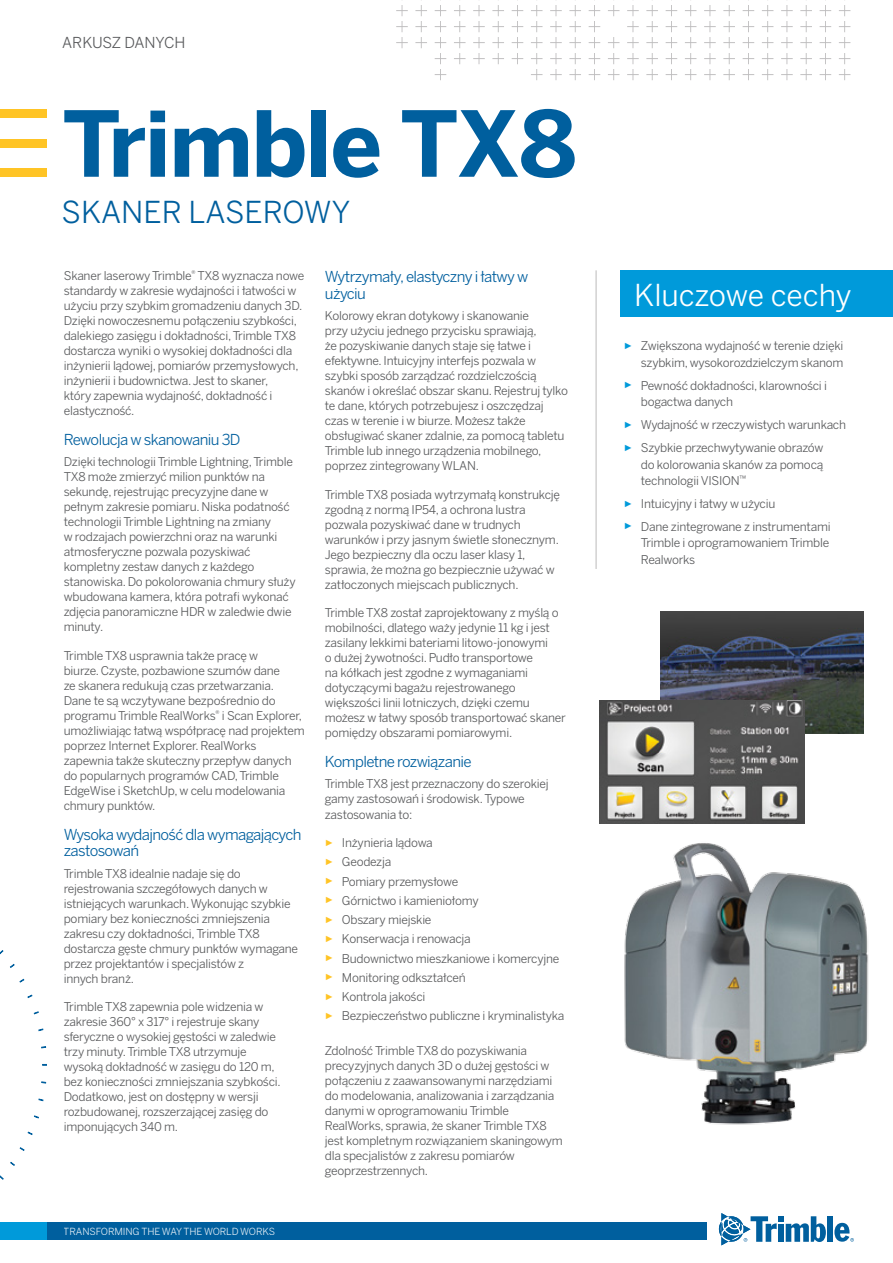
<style>
.page{position:relative;width:893px;height:1263px;background:#fff}
.page>*{position:absolute;margin:0;border:0;box-sizing:border-box;transform-origin:0 0}
.t1{font:700 90px "Benton Sans";letter-spacing:-.02em;color:#005f9e}
.t2{font:30px "Benton Sans";color:#005f9e}
.t3{font:30px "Benton Sans";letter-spacing:-.01em;color:#fff}
.t4{font:15px/16.5px "Benton Sans";letter-spacing:-.04em;color:#005f9e}
.t5{font:15px "Benton Sans";letter-spacing:-.01em;color:#58595b}
.t6{font:12px/15px "Benton Sans";letter-spacing:-.02em;color:#58595b}
.t7{font:9.75px "Benton Sans";letter-spacing:-.01em;color:#fff}
.s1{font-family:"Arial";font-size:9px;color:#ffc425}
.s2{font-family:"Arial";font-size:9px;color:#009ada}
</style>
<div class="page">
<svg style="left:396px;top:0;width:454px;height:80px"></svg>
<div style="left:0;top:110px;width:47px;height:8px;background:#ffc425"></div>
<div style="left:0;top:139px;width:47px;height:8px;background:#ffc425"></div>
<div style="left:0;top:168px;width:47px;height:8px;background:#ffc425"></div>
<div style="left:827px;top:1216px;width:6px;height:26px;background:#005f9e"></div>
<svg style="left:719px;top:1213px;width:107px;height:32px"></svg>
<svg style="left:834px;top:1223px;width:20px;height:19px"></svg>
<div style="left:0;top:1222px;width:704px;height:17px;background:#009ada"></div>
<div style="left:47px;top:1222px;width:659px;height:17px;background:#005f9e"></div>
<div style="left:621px;top:270px;width:272px;height:47px;background:#009ada"></div>
<hr style="left:595px;top:270px;width:2px;height:299px;background:#d2d1d1">
<svg style="left:41px;top:1081px;width:5px;height:3px"></svg>
<svg style="left:38px;top:1098px;width:6px;height:3px"></svg>
<svg style="left:34px;top:1115px;width:5px;height:4px"></svg>
<svg style="left:27px;top:1131px;width:6px;height:4px"></svg>
<svg style="left:19px;top:1147px;width:6px;height:4px"></svg>
<svg style="left:10px;top:1161px;width:5px;height:5px"></svg>
<svg style="left:0;top:950px;width:4px;height:5px"></svg>
<svg style="left:10px;top:963px;width:5px;height:5px"></svg>
<svg style="left:19px;top:978px;width:6px;height:5px"></svg>
<svg style="left:27px;top:994px;width:6px;height:4px"></svg>
<svg style="left:34px;top:1011px;width:5px;height:3px"></svg>
<svg style="left:38px;top:1028px;width:6px;height:3px"></svg>
<img style="left:660px;top:612px;width:203px;height:121px">
<img style="left:599px;top:701px;width:205px;height:69px">
<img style="left:599px;top:770px;width:270px;height:355px">
<p class="t5" style="left:62px;top:34px;width:125px">ARKUSZ DANYCH</p>
<h1 class="t1" style="left:62px;top:87px;width:516px">Trimble TX8</h1>
<h2 class="t2" style="left:62px;top:195px;width:290px">SKANER LASEROWY</h2>
<p class="t6" style="left:64px;top:268px;width:242px">Skaner laserowy Trimble<sup>®</sup> TX8 wyznacza nowe standardy w zakresie wydajności i łatwości w użyciu przy szybkim gromadzeniu danych 3D.<br>Dzięki nowoczesnemu połączeniu szybkości, dalekiego zasięgu i dokładności, Trimble TX8 dostarcza wyniki o wysokiej dokładności dla inżynierii lądowej, pomiarów przemysłowych, inżynierii i budownictwa. Jest to skaner,<br>który zapewnia wydajność, dokładność i elastyczność.</p>
<p class="t4" style="left:64px;top:431px;width:178px">Rewolucja w skanowaniu 3D</p>
<p class="t6" style="left:64px;top:454px;width:233px">Dzięki technologii Trimble Lightning, Trimble TX8 może zmierzyć milion punktów na sekundę, rejestrując precyzyjne dane w pełnym zakresie pomiaru. Niska podatność technologii Trimble Lightning na zmiany<br>w rodzajach powierzchni oraz na warunki atmosferyczne pozwala pozyskiwać kompletny zestaw danych z każdego stanowiska. Do pokolorowania chmury służy wbudowana kamera, która potrafi wykonać zdjęcia panoramiczne HDR w zaledwie dwie minuty.</p>
<p class="t6" style="left:64px;top:648px;width:242px">Trimble TX8 usprawnia także pracę w<br>biurze. Czyste, pozbawione szumów dane<br>ze skanera redukują czas przetwarzania.<br>Dane te są wczytywane bezpośrednio do programu Trimble RealWorks<sup>®</sup> i Scan Explorer, umożliwiając łatwą współpracę nad projektem poprzez Internet Explorer. RealWorks zapewnia także skuteczny przepływ danych do popularnych programów CAD, Trimble EdgeWise i SketchUp, w celu modelowania chmury punktów.</p>
<p class="t4" style="left:64px;top:826px;width:239px">Wysoka wydajność dla wymagających zastosowań</p>
<p class="t6" style="left:64px;top:866px;width:236px">Trimble TX8 idealnie nadaje się do rejestrowania szczegółowych danych w istniejących warunkach. Wykonując szybkie pomiary bez konieczności zmniejszenia zakresu czy dokładności, Trimble TX8 dostarcza gęste chmury punktów wymagane przez projektantów i specjalistów z<br>innych branż.</p>
<p class="t6" style="left:64px;top:999px;width:218px">Trimble TX8 zapewnia pole widzenia w zakresie 360° x 317° i rejestruje skany sferyczne o wysokiej gęstości w zaledwie trzy minuty. Trimble TX8 utrzymuje wysoką dokładność w zasięgu do 120 m, bez konieczności zmniejszania szybkości.<br>Dodatkowo, jest on dostępny w wersji rozbudowanej, rozszerzającej zasięg do imponujących 340 m.</p>
<p class="t7" style="left:64px;top:1225px;width:213px">TRANSFORMING THE WAY THE WORLD WORKS</p>
<p class="t4" style="left:325px;top:268px;width:205px">Wytrzymały, elastyczny i łatwy w użyciu</p>
<p class="t6" style="left:325px;top:308px;width:245px">Kolorowy ekran dotykowy i skanowanie<br>przy użyciu jednego przycisku sprawiają,<br>że pozyskiwanie danych staje się łatwe i efektywne. Intuicyjny interfejs pozwala w szybki sposób zarządzać rozdzielczością skanów i określać obszar skanu. Rejestruj tylko te dane, których potrzebujesz i oszczędzaj czas w terenie i w biurze. Możesz także obsługiwać skaner zdalnie, za pomocą tabletu Trimble lub innego urządzenia mobilnego, poprzez zintegrowany WLAN.</p>
<p class="t6" style="left:325px;top:487px;width:237px">Trimble TX8 posiada wytrzymałą konstrukcję zgodną z normą IP54, a ochrona lustra pozwala pozyskiwać dane w trudnych warunków i przy jasnym świetle słonecznym.<br>Jego bezpieczny dla oczu laser klasy 1, sprawia, że można go bezpiecznie używać w zatłoczonych miejscach publicznych.</p>
<p class="t6" style="left:325px;top:605px;width:242px">Trimble TX8 został zaprojektowany z myślą o mobilności, dlatego waży jedynie 11 kg i jest zasilany lekkimi bateriami litowo-jonowymi<br>o dużej żywotności. Pudło transportowe<br>na kółkach jest zgodne z wymaganiami dotyczącymi bagażu rejestrowanego większości linii lotniczych, dzięki czemu możesz w łatwy sposób transportować skaner pomiędzy obszarami pomiarowymi.</p>
<p class="t4" style="left:325px;top:753px;width:148px">Kompletne rozwiązanie</p>
<p class="t6" style="left:325px;top:777px;width:225px">Trimble TX8 jest przeznaczony do szerokiej gamy zastosowań i środowisk. Typowe zastosowania to:</p>
<p class="t6" style="left:325px;top:833px;width:241px;line-height:19.2px"><span class="s1">►</span> Inżynieria lądowa<br><span class="s1">►</span> Geodezja<br><span class="s1">►</span> Pomiary przemysłowe<br><span class="s1">►</span> Górnictwo i kamieniołomy<br><span class="s1">►</span> Obszary miejskie<br><span class="s1">►</span> Konserwacja i renowacja<br><span class="s1">►</span> Budownictwo mieszkaniowe i komercyjne <span class="s1">►</span> Monitoring odkształceń<br><span class="s1">►</span> Kontrola jakości<br><span class="s1">►</span> Bezpieczeństwo publiczne i kryminalistyka</p>
<p class="t6" style="left:325px;top:1043px;width:239px">Zdolność Trimble TX8 do pozyskiwania precyzyjnych danych 3D o dużej gęstości w połączeniu z zaawansowanymi narzędziami do modelowania, analizowania i zarządzania danymi w oprogramowaniu Trimble RealWorks, sprawia, że skaner Trimble TX8 jest kompletnym rozwiązaniem skaningowym dla specjalistów z zakresu pomiarów geoprzestrzennych.</p>
<h2 class="t3" style="left:634px;top:277px;width:219px">Kluczowe cechy</h2>
<p class="t6" style="left:624px;top:338px;width:221px;line-height:16.5px;text-align:right"><span class="s2">►</span> Zwiększona wydajność w terenie dzięki szybkim, wysokorozdzielczym skanom</p>
<p class="t6" style="left:641px;top:377px;width:187px;line-height:16.5px;text-indent:-17px"><span class="s2">►</span> Pewność dokładności, klarowności i bogactwa danych</p>
<p class="t6" style="left:624px;top:413px;width:224px;line-height:23px"><span class="s2">►</span> Wydajność w rzeczywistych warunkach <span class="s2">►</span> Szybkie przechwytywanie obrazów</p>
<p class="t6" style="left:641px;top:456px;width:184px;line-height:16.5px">do kolorowania skanów za pomocą technologii VISION<sup>™</sup></p>
<p class="t6" style="left:624px;top:492px;width:208px;line-height:23px"><span class="s2">►</span> Intuicyjny i łatwy w użyciu<br><span class="s2">►</span> Dane zintegrowane z instrumentami</p>
<p class="t6" style="left:641px;top:535px;width:190px;line-height:16.5px">Trimble i oprogramowaniem Trimble<br>Realworks</p>
</div>
